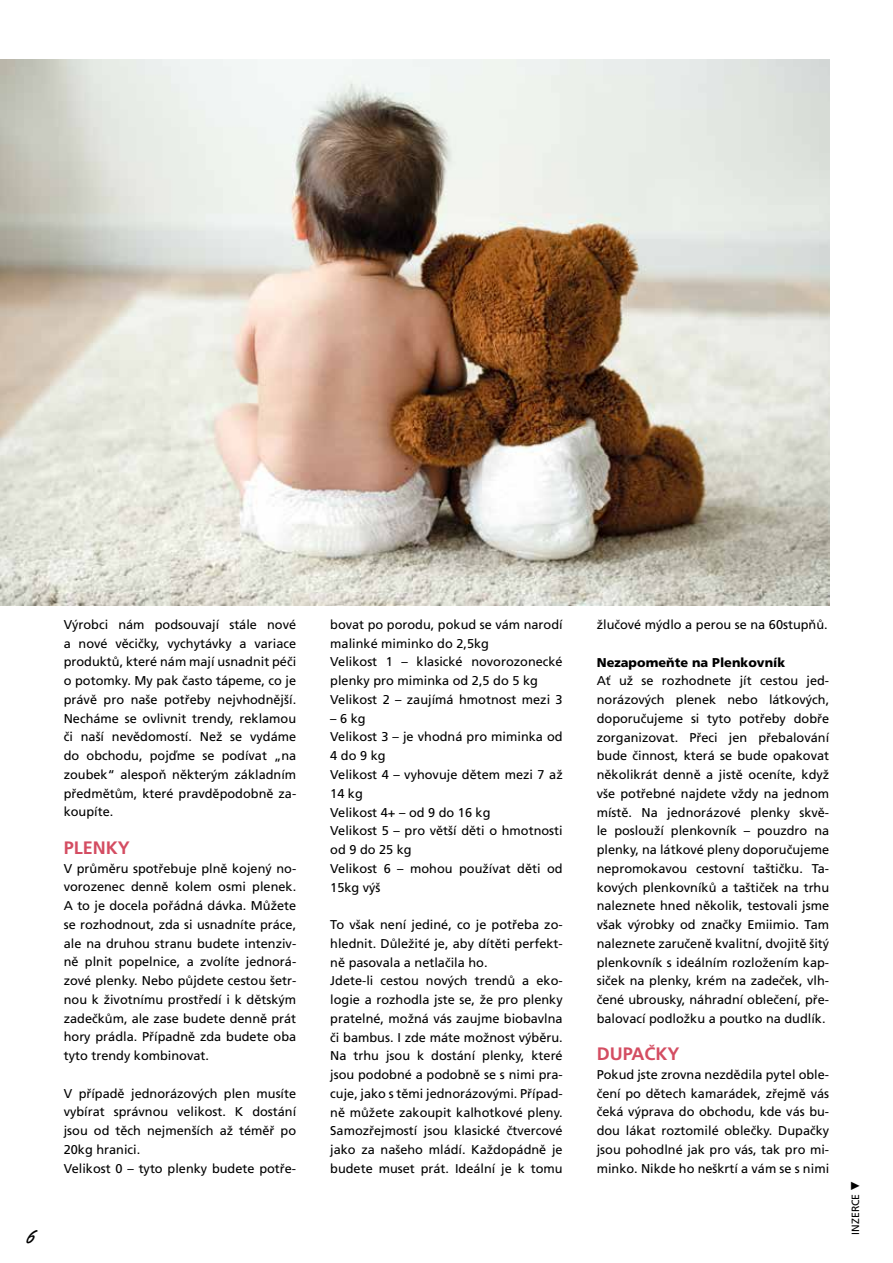
<style>
.page{position:relative;width:893px;height:1263px;background:#fff}
.page>*{position:absolute;margin:0;border:0;box-sizing:border-box;transform-origin:0 0}
.t1{font:21px "Yellowtail";color:#000}
.t2{font:700 18px "Frutiger OT";color:#d44d62}
.t3{font:12.75px/18.8px "Frutiger OT";color:#000;text-align:justify}
.t4{font:900 12.75px "Frutiger OT";color:#000}
.t5{font:12px "Impact";color:#000}
.t6{font:10.5px "Frutiger OT";color:#000}
</style>
<div class="page">
<img style="left:0;top:60px;width:829px;height:546px">
<h1 class="t1" style="left:26px;top:1222px;width:10px">6</h1>
<p class="t3" style="left:64px;top:615px;width:234px">Výrobci nám podsouvají stále nové a nové věcičky, vychytávky a variace produktů, které nám mají usnadnit péči o potomky. My pak často tápeme, co je právě pro naše potřeby nejvhodnější.<br>Necháme se ovlivnit trendy, reklamou či naší nevědomostí. Než se vydáme do obchodu, pojďme se podívat „na zoubek“ alespoň některým základním předmětům, které pravděpodobně za&shy;koupíte.</p>
<h2 class="t2" style="left:64px;top:837px;width:68px">PLENKY</h2>
<p class="t3" style="left:64px;top:859px;width:234px">V průměru spotřebuje plně kojený no&shy;vorozenec denně kolem osmi plenek.<br>A to je docela pořádná dávka. Můžete se rozhodnout, zda si usnadníte práce, ale na druhou stranu budete intenziv&shy;ně plnit popelnice, a zvolíte jednorá&shy;zové plenky. Nebo půjdete cestou šetr&shy;nou k životnímu prostředí i k dětským zadečkům, ale zase budete denně prát hory prádla. Případně zda budete oba tyto trendy kombinovat.</p>
<p class="t3" style="left:64px;top:1084px;width:234px;text-align:left">V případě jednorázových plen musíte vybírat správnou velikost. K dostání jsou od těch nejmenších až téměř po<br>20kg hranici.<br>Velikost 0 – tyto plenky budete potře-</p>
<p class="t3" style="left:330px;top:615px;width:234px;text-align:left">bovat po porodu, pokud se vám narodí malinké miminko do 2,5kg<br>Velikost 1 – klasické novorozonecké plenky pro miminka od 2,5 do 5 kg<br>Velikost 2 – zaujímá hmotnost mezi 3</p>
<p class="t3" style="left:330px;top:709px;width:234px;text-align:left">– 6 kg<br>Velikost 3 – je vhodná pro miminka od<br>4 do 9 kg<br>Velikost 4 – vyhovuje dětem mezi 7 až<br>14 kg<br>Velikost 4+ – od 9 do 16 kg<br>Velikost 5 – pro větší děti o hmotnosti od 9 do 25 kg<br>Velikost 6 – mohou používat děti od<br>15kg výš</p>
<p class="t3" style="left:330px;top:915px;width:234px;text-align:left">To však není jediné, co je potřeba zo&shy;hlednit. Důležité je, aby dítěti perfekt&shy;ně pasovala a netlačila ho.<br>Jdete-li cestou nových trendů a eko&shy;logie a rozhodla jste se, že pro plenky pratelné, možná vás zaujme biobavlna či bambus. I zde máte možnost výběru.<br>Na trhu jsou k dostání plenky, které jsou podobné a podobně se s nimi pra&shy;cuje, jako s těmi jednorázovými. Případ&shy;ně můžete zakoupit kalhotkové pleny.<br>Samozřejmostí jsou klasické čtvercové jako za našeho mládí. Každopádně je budete muset prát. Ideální je k tomu</p>
<p class="t3" style="left:597px;top:615px;width:232px">žlučové mýdlo a perou se na 60stupňů.</p>
<p class="t4" style="left:597px;top:655px;width:190px">Nezapomeňte na Plenkovník</p>
<p class="t3" style="left:597px;top:672px;width:234px">Ať už se rozhodnete jít cestou jed&shy;norázových plenek nebo látkových, doporučujeme si tyto potřeby dobře zorganizovat. Přeci jen přebalování bude činnost, která se bude opakovat několikrát denně a jistě oceníte, když vše potřebné najdete vždy na jednom místě. Na jednorázové plenky skvě&shy;le poslouží plenkovník – pouzdro na plenky, na látkové pleny doporučujeme nepromokavou cestovní taštičku. Ta&shy;kových plenkovníků a taštiček na trhu naleznete hned několik, testovali jsme však výrobky od značky Emiimio. Tam naleznete zaručeně kvalitní, dvojitě šitý plenkovník s ideálním rozložením kap&shy;siček na plenky, krém na zadeček, vlh&shy;čené ubrousky, náhradní oblečení, pře&shy;balovací podložku a poutko na dudlík.</p>
<h2 class="t2" style="left:597px;top:1044px;width:84px">DUPAČKY</h2>
<p class="t3" style="left:597px;top:1065px;width:234px">Pokud jste zrovna nezdědila pytel oble&shy;čení po dětech kamarádek, zřejmě vás čeká výprava do obchodu, kde vás bu&shy;dou lákat roztomilé oblečky. Dupačky jsou pohodlné jak pro vás, tak pro mi&shy;minko. Nikde ho neškrtí a vám se s nimi</p>
<p class="t5" style="left:850px;top:1176px;width:13px">►</p>
<p class="t6" style="left:850px;top:1234px;width:42px;rotate:-90deg">INZERCE</p>
</div>
